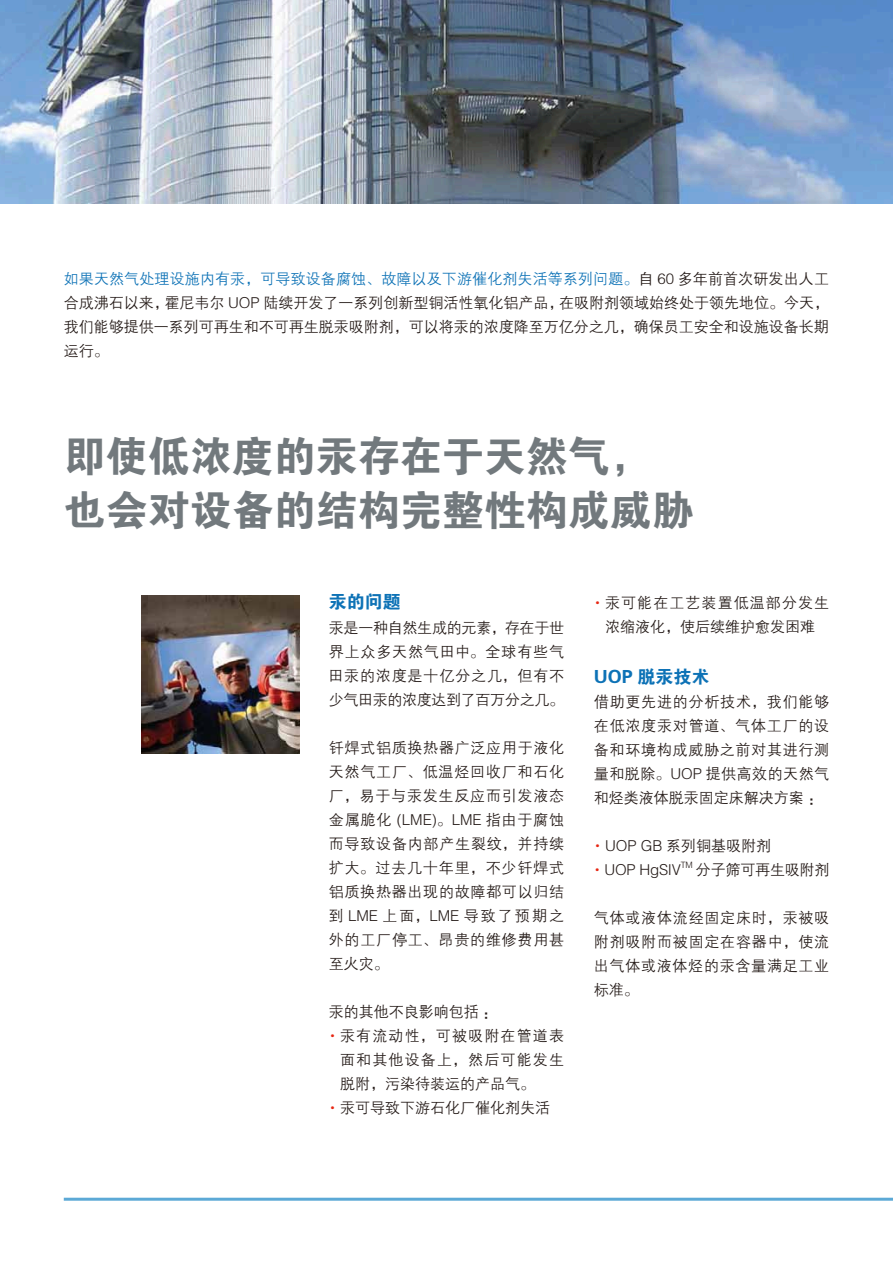
<style>
.page{position:relative;width:893px;height:1263px;background:#fff}
.page>*{position:absolute;margin:0;border:0;box-sizing:border-box;transform-origin:0 0}
.t1{font:42px/54px "FZDHTJW GB1 0";color:#72797d}
.t2{font:18px "FZDHTJW GB1 0";color:#0d72b6}
.t3{font:15px/24px "FZZDXJW GB1 0";letter-spacing:.03em;color:#231916;text-align:justify}
.t4{font:15px/24px "FZZDXJW GB1 0";color:#231916}
.t5{font:15px "FZZDXJW GB1 0";letter-spacing:.08em;color:#231916}
.t6{font:15px/24px "FZZDXJW GB1 0";letter-spacing:.07em;color:#231916;text-align:center}
.t7{font:15px "FZZDXJW GB1 0";letter-spacing:-.015em;color:#231916}
.t8{font:8.7px "FZZDXJW GB1 0";color:#231916}
.s1{color:#0d72b6}
.s2{color:#e72511}
</style>
<div class="page">
<img style="left:0;top:0;width:893px;height:204px">
<img style="left:141px;top:595px;width:158px;height:158px">
<hr style="left:64px;top:1198px;width:829px;height:3px;background:#5ca9d6">
<p class="t3" style="left:64px;top:268px;width:767px"><span class="s1">如果天然气处理设施内有汞，可导致设备腐蚀、故障以及下游催化剂失活等系列问题。</span>自 60 多年前首次研发出人工合成沸石以来，霍尼韦尔 UOP 陆续开发了一系列创新型铜活性氧化铝产品，在吸附剂领域始终处于领先地位。今天，我们能够提供一系列可再生和不可再生脱汞吸附剂，可以将汞的浓度降至万亿分之几，确保员工安全和设施设备长期运行。</p>
<h1 class="t1" style="left:64px;top:431px;width:632px">即使低浓度的汞存在于天然气，也会对设备的结构完整性构成威胁</h1>
<p class="t2" style="left:329px;top:592px;width:73px">汞的问题</p>
<p class="t3" style="left:329px;top:616px;width:237px">汞是一种自然生成的元素，存在于世界上众多天然气田中。全球有些气田汞的浓度是十亿分之几，但有不少气田汞的浓度达到了百万分之几。</p>
<p class="t3" style="left:329px;top:736px;width:237px">钎焊式铝质换热器广泛应用于液化天然气工厂、低温烃回收厂和石化厂，易于与汞发生反应而引发液态金属脆化 (LME)。LME 指由于腐蚀而导致设备内部产生裂纹，并持续扩大。过去几十年里，不少钎焊式铝质换热器出现的故障都可以归结到 LME 上面，LME 导致了预期之外的工厂停工、昂贵的维修费用甚至火灾。</p>
<p class="t4" style="left:329px;top:1000px;width:170px">汞的其他不良影响包括：</p>
<p class="t5" style="left:325px;top:1027px;width:241px"><span class="s2">·</span>汞有流动性，可被吸附在管道表</p>
<p class="t5" style="left:340px;top:1051px;width:226px">面和其他设备上，然后可能发生</p>
<p class="t4" style="left:340px;top:1072px;width:196px">脱附，污染待装运的产品气。</p>
<p class="t4" style="left:325px;top:1096px;width:226px"><span class="s2">·</span>汞可导致下游石化厂催化剂失活</p>
<p class="t6" style="left:590px;top:591px;width:241px"><span class="s2">·</span>汞可能在工艺装置低温部分发生浓缩液化，使后续维护愈发困难</p>
<p class="t2" style="left:594px;top:667px;width:117px">UOP 脱汞技术</p>
<p class="t3" style="left:594px;top:690px;width:237px">借助更先进的分析技术，我们能够在低浓度汞对管道、气体工厂的设备和环境构成威胁之前对其进行测量和脱除。UOP 提供高效的天然气和烃类液体脱汞固定床解决方案：</p>
<p class="t4" style="left:590px;top:834px;width:183px"><span class="s2">·</span>UOP GB 系列铜基吸附剂<span class="s2">·</span>UOP HgSIV</p>
<p class="t8" style="left:681px;top:860px;width:14px">TM</p>
<p class="t7" style="left:696px;top:862px;width:135px">分子筛可再生吸附剂</p>
<p class="t3" style="left:594px;top:906px;width:237px">气体或液体流经固定床时，汞被吸附剂吸附而被固定在容器中，使流出气体或液体烃的汞含量满足工业标准。</p>
</div>
